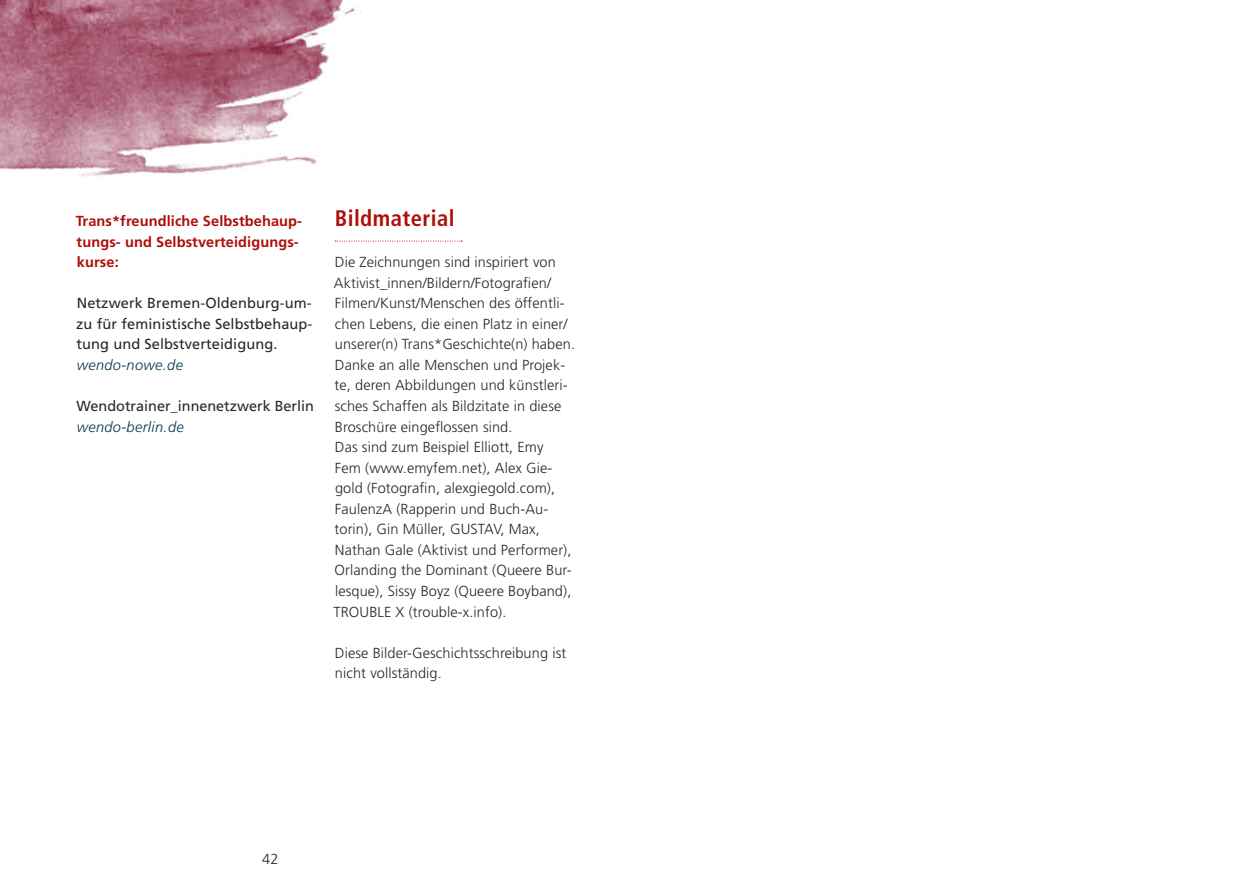
<style>
.page{position:relative;width:1259px;height:893px;background:#fff}
.page>*{position:absolute;margin:0;border:0;box-sizing:border-box;transform-origin:0 0}
.t1{font:700 condensed 22.5px "Frutiger LT Std";letter-spacing:.02em;color:#ae0f0a}
.t2{font:300 14.55px/20.5px "Frutiger LT Std";letter-spacing:.005em;color:#282827}
.t3{font:14.55px/20.5px "Frutiger LT Std";letter-spacing:.005em;color:#282827;text-align:justify}
.t4{font:700 14.55px/20.5px "Frutiger LT Std";letter-spacing:.005em;color:#ae0f0a}
.t5{font:italic 300 14.55px "Frutiger LT Std";letter-spacing:.025em;color:#003750}
</style>
<div class="page">
<img style="left:0;top:0;width:463px;height:242px">
<div style="left:335px;top:204px;width:126px;height:32px;background:#fff"></div>
<svg style="left:335px;top:241px;width:127px;height:1px"></svg>
<p class="t4" style="left:76px;top:211px;width:228px">Trans*freundliche Selbstbehaup&shy;tungs- und Selbstverteidigungs&shy;kurse:</p>
<p class="t3" style="left:76px;top:293px;width:238px">Netzwerk Bremen-Oldenburg-um&shy;zu für feministische Selbstbehaup&shy;tung und Selbstverteidigung.</p>
<p class="t5" style="left:77px;top:357px;width:108px">wendo-nowe.de</p>
<p class="t3" style="left:77px;top:396px;width:239px">Wendotrainer_innenetzwerk Berlin</p>
<p class="t5" style="left:77px;top:418px;width:108px">wendo-berlin.de</p>
<h1 class="t1" style="left:335px;top:205px;width:122px">Bildmaterial</h1>
<p class="t2" style="left:333px;top:252px;width:243px">Die Zeichnungen sind inspiriert von Aktivist_innen/Bildern/Fotografien/ Filmen/Kunst/Menschen des öffentli&shy;chen Lebens, die einen Platz in einer/ unserer(n) Trans*Geschichte(n) haben.<br>Danke an alle Menschen und Projek&shy;te, deren Abbildungen und künstleri&shy;sches Schaffen als Bildzitate in diese Broschüre eingeflossen sind.<br>Das sind zum Beispiel Elliott, Emy<br>Fem (www.emyfem.net), Alex Gie&shy;gold (Fotografin, alexgiegold.com), FaulenzA (Rapperin und Buch-Au&shy;torin), Gin Müller, GUSTAV, Max, Nathan Gale (Aktivist und Performer), Orlanding the Dominant (Queere Bur&shy;lesque), Sissy Boyz (Queere Boyband), TROUBLE X (trouble-x.info).</p>
<p class="t2" style="left:335px;top:643px;width:233px">Diese Bilder-Geschichtsschreibung ist nicht vollständig.</p>
<p class="t2" style="left:262px;top:848px;width:18px">42</p>
</div>
